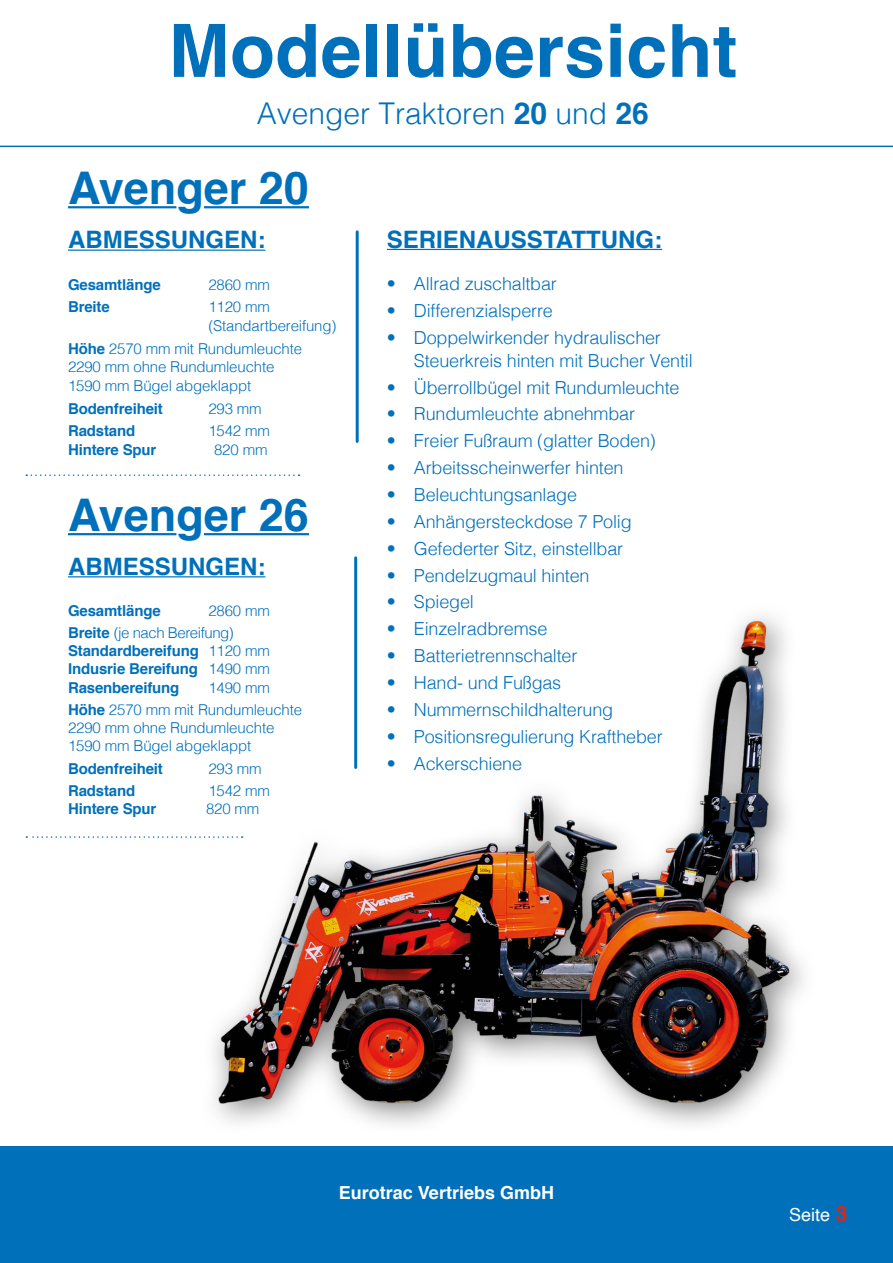
<style>
.page{position:relative;width:893px;height:1263px;background:#fff}
.page>*{position:absolute;margin:0;border:0;box-sizing:border-box;transform-origin:0 0}
.t1{font:700 73.5px "Helvetica";letter-spacing:.005em;color:#0070ba}
.t2{font:700 45px "Helvetica";color:#0070ba}
.t3{font:300 30px "Helvetica";color:#0070ba}
.t4{font:700 24px "Helvetica";color:#0070ba}
.t5{font:700 21px "Helvetica";color:#e42313}
.t6{font:300 18px/22.6px "Helvetica";letter-spacing:-.01em;color:#0070ba}
.t7{font:700 18px "Helvetica";color:#fff}
.t8{font:18px "Helvetica";color:#fff}
.t9{font:300 15px/18.6px "Helvetica";letter-spacing:-.01em;color:#0070ba}
.t10{font:700 15px/18.1px "Helvetica";letter-spacing:-.01em;color:#0070ba;text-align:justify}
.t11{font:300 15px/22.5px "Helvetica";letter-spacing:-.03em;color:#0070ba}
.s1{font-weight:700}
.s2{font-weight:300}
</style>
<div class="page">
<div style="left:0;top:1146px;width:893px;height:117px;background:#0070ba"></div>
<img style="left:213px;top:595px;width:591px;height:530px">
<hr style="left:0;top:146px;width:893px;height:1px;background:#0070ba">
<svg style="left:26px;top:474px;width:273px;height:2px"></svg>
<svg style="left:26px;top:836px;width:217px;height:2px"></svg>
<hr style="left:68px;top:206px;width:108px;height:2px;background:#0070ba">
<hr style="left:204px;top:206px;width:105px;height:2px;background:#0070ba">
<hr style="left:68px;top:250px;width:197px;height:1px;background:#0070ba">
<hr style="left:356px;top:232px;width:3px;height:209px;background:#0070ba">
<hr style="left:68px;top:533px;width:108px;height:2px;background:#0070ba">
<hr style="left:204px;top:533px;width:105px;height:2px;background:#0070ba">
<hr style="left:68px;top:576px;width:197px;height:1px;background:#0070ba">
<hr style="left:354px;top:558px;width:3px;height:209px;background:#0070ba">
<hr style="left:387px;top:249px;width:275px;height:1px;background:#0070ba">
<h1 class="t1" style="left:168px;top:-8px;width:570px">Modellübersicht</h1>
<h3 class="t3" style="left:257px;top:88px;width:393px">Avenger Traktoren <span class="s1">20</span> und <span class="s1">26</span></h3>
<h2 class="t2" style="left:68px;top:152px;width:242px">Avenger 20</h2>
<h3 class="t4" style="left:68px;top:220px;width:199px">ABMESSUNGEN:</h3>
<p class="t10" style="left:68px;top:275px;width:94px">Gesamtlänge</p>
<p class="t9" style="left:208px;top:274px;width:63px">2860 mm</p>
<p class="t10" style="left:68px;top:298px;width:43px">Breite</p>
<p class="t9" style="left:208px;top:297px;width:130px">1120 mm (Standartbereifung)</p>
<p class="t9" style="left:68px;top:338px;width:236px"><span class="s1">Höhe</span> 2570 mm mit Rundumleuchte<br>2290 mm ohne Rundumleuchte<br>1590 mm Bügel abgeklappt</p>
<p class="t10" style="left:68px;top:399px;width:96px">Bodenfreiheit</p>
<p class="t9" style="left:208px;top:398px;width:55px">293 mm</p>
<p class="t10" style="left:68px;top:422px;width:69px">Radstand</p>
<p class="t9" style="left:208px;top:421px;width:63px">1542 mm</p>
<p class="t10" style="left:68px;top:441px;width:90px">Hintere Spur</p>
<p class="t9" style="left:214px;top:439px;width:55px">820 mm</p>
<h2 class="t2" style="left:68px;top:479px;width:242px">Avenger 26</h2>
<h3 class="t4" style="left:68px;top:547px;width:199px">ABMESSUNGEN:</h3>
<p class="t10" style="left:68px;top:601px;width:94px">Gesamtlänge</p>
<p class="t11" style="left:68px;top:598px;width:203px;text-indent:140px">2860 mm<br><span class="s1">Breite</span> (je nach Bereifung)</p>
<p class="t10" style="left:68px;top:642px;width:203px">Standardbereifung <span class="s2">1120 mm </span>Indusrie Bereifung <span class="s2">1490 mm </span>Rasenbereifung</p>
<p class="t9" style="left:68px;top:675px;width:236px;line-height:22.5px;text-indent:140px">1490 mm<br><span class="s1">Höhe</span> 2570 mm mit Rundumleuchte</p>
<p class="t9" style="left:68px;top:718px;width:208px;line-height:18.1px">2290 mm ohne Rundumleuchte<br>1590 mm Bügel abgeklappt</p>
<p class="t10" style="left:68px;top:759px;width:96px">Bodenfreiheit</p>
<p class="t9" style="left:208px;top:758px;width:55px">293 mm</p>
<p class="t10" style="left:68px;top:782px;width:69px">Radstand</p>
<p class="t9" style="left:208px;top:780px;width:63px">1542 mm</p>
<p class="t10" style="left:68px;top:800px;width:90px">Hintere Spur</p>
<p class="t9" style="left:206px;top:799px;width:55px">820 mm</p>
<h3 class="t4" style="left:387px;top:220px;width:277px">SERIENAUSSTATTUNG:</h3>
<p class="t6" style="left:387px;top:271px;width:171px">• Allrad zuschaltbar</p>
<p class="t6" style="left:387px;top:298px;width:167px">• Differenzialsperre</p>
<p class="t6" style="left:414px;top:325px;width:280px;text-indent:-27px">• Doppelwirkender hydraulischer<br>Steuerkreis hinten mit Bucher Ventil</p>
<p class="t6" style="left:387px;top:375px;width:294px">• Überrollbügel mit Rundumleuchte</p>
<p class="t6" style="left:387px;top:401px;width:250px">• Rundumleuchte abnehmbar</p>
<p class="t6" style="left:387px;top:428px;width:270px">• Freier Fußraum (glatter Boden)</p>
<p class="t6" style="left:387px;top:455px;width:238px">• Arbeitsscheinwerfer hinten</p>
<p class="t6" style="left:387px;top:482px;width:192px">• Beleuchtungsanlage</p>
<p class="t6" style="left:387px;top:509px;width:246px">• Anhängersteckdose 7 Polig</p>
<p class="t6" style="left:387px;top:536px;width:238px">• Gefederter Sitz, einstellbar</p>
<p class="t6" style="left:387px;top:563px;width:204px">• Pendelzugmaul hinten</p>
<p class="t6" style="left:387px;top:589px;width:88px">• Spiegel</p>
<p class="t6" style="left:387px;top:616px;width:162px">• Einzelradbremse</p>
<p class="t6" style="left:387px;top:643px;width:192px">• Batterietrennschalter</p>
<p class="t6" style="left:387px;top:670px;width:176px">• Hand- und Fußgas</p>
<p class="t6" style="left:387px;top:697px;width:228px">• Nummernschildhalterung</p>
<p class="t6" style="left:387px;top:724px;width:277px">• Positionsregulierung Kraftheber</p>
<p class="t6" style="left:387px;top:751px;width:137px">• Ackerschiene</p>
<p class="t7" style="left:339px;top:1178px;width:217px">Eurotrac Vertriebs GmbH</p>
<p class="t5" style="left:836px;top:1197px;width:13px">3</p>
<p class="t8" style="left:789px;top:1201px;width:43px">Seite</p>
</div>
